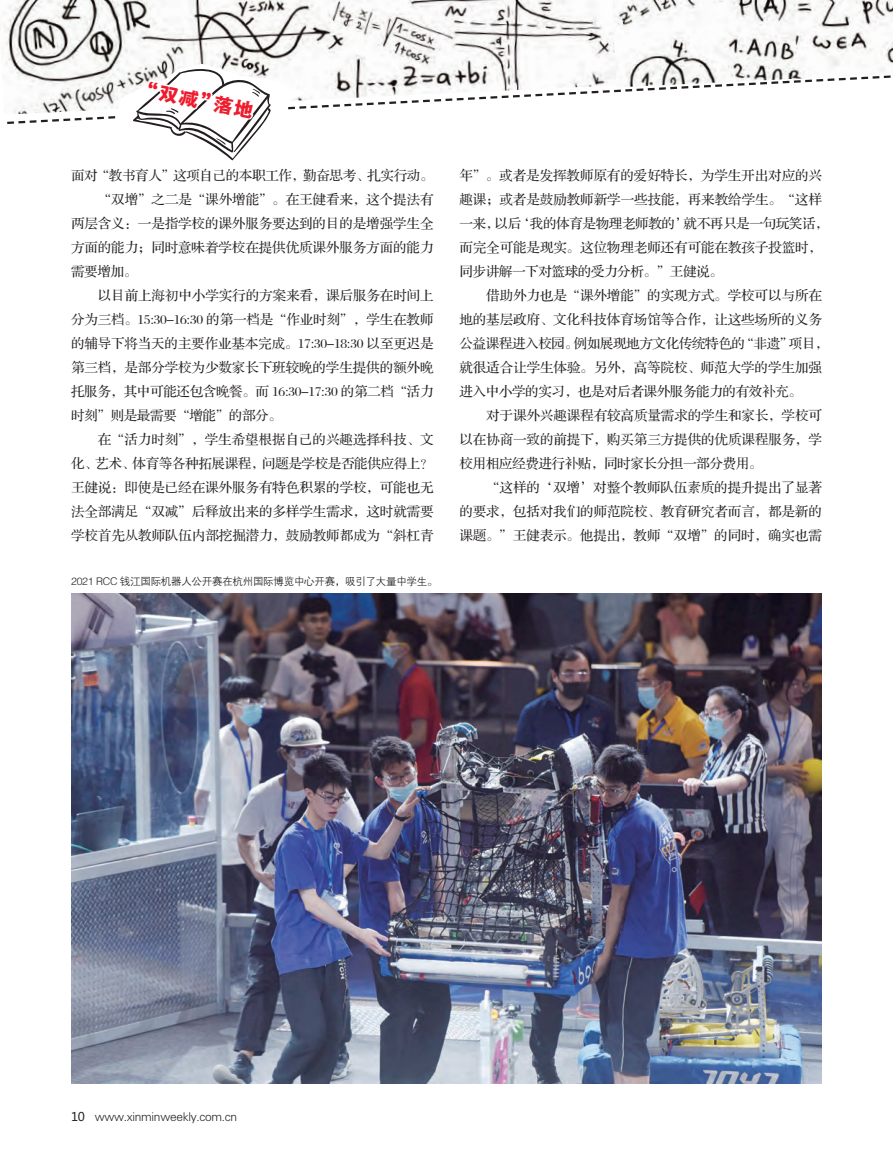
<style>
.page{position:relative;width:893px;height:1157px;background:#fff}
.page>*{position:absolute;margin:0;border:0;box-sizing:border-box;transform-origin:0 0}
.t1{font:19.5px "FZYDCHK GBK1 0";color:#ee1b2d}
.t2{font:13.5px "FZS3 JW GB1 0";letter-spacing:-.005em;color:#231f20}
.t3{font:13.5px "FZS3 JW GB1 0";letter-spacing:-.025em;color:#231f20}
.t4{font:12px "FZXH1 JW GB1 0";letter-spacing:-.025em;color:#231f20}
.t5{font:10.5px "FZZDXJW GB1 0";letter-spacing:-.025em;color:#231f20}
.s1{font-family:"Microsoft Ya Hei"}
</style>
<div class="page">
<svg style="left:7px;top:87px;width:704px;height:37px"></svg>
<img style="left:3px;top:0;width:614px;height:115px">
<img style="left:610px;top:0;width:283px;height:87px">
<svg style="left:115px;top:64px;width:191px;height:97px"></svg>
<img style="left:71px;top:593px;width:751px;height:491px">
<h1 class="t1" style="left:140px;top:78px;width:119px;rotate:11deg">“双减”落地</h1>
<p class="t3" style="left:71px;top:168px;width:364px">面对“教书育人”这项自己的本职工作，勤奋思考、扎实行动。</p>
<p class="t2" style="left:98px;top:192px;width:337px">“双增”之二是“课外增能”。在王健看来，这个提法有</p>
<p class="t2" style="left:71px;top:216px;width:364px">两层含义：一是指学校的课外服务要达到的目的是增强学生全</p>
<p class="t2" style="left:71px;top:240px;width:364px">方面的能力；同时意味着学校在提供优质课外服务方面的能力</p>
<p class="t2" style="left:71px;top:264px;width:68px">需要增加。</p>
<p class="t2" style="left:98px;top:288px;width:337px">以目前上海初中小学实行的方案来看，课后服务在时间上</p>
<p class="t2" style="left:71px;top:312px;width:364px">分为三档。15:30-16:30 的第一档是“作业时刻”，学生在教师</p>
<p class="t2" style="left:71px;top:336px;width:364px">的辅导下将当天的主要作业基本完成。17:30-18:30 以至更迟是</p>
<p class="t2" style="left:71px;top:360px;width:364px">第三档，是部分学校为少数家长下班较晚的学生提供的额外晚</p>
<p class="t3" style="left:71px;top:384px;width:364px">托服务，其中可能还包含晚餐。而 16:30-17:30 的第二档“活力</p>
<p class="t3" style="left:71px;top:408px;width:212px">时刻”则是最需要“增能”的部分。</p>
<p class="t2" style="left:98px;top:432px;width:337px">在“活力时刻”，学生希望根据自己的兴趣选择科技、文</p>
<p class="t3" style="left:71px;top:456px;width:364px">化、艺术、体育等各种拓展课程，问题是学校是否能供应得上？</p>
<p class="t2" style="left:71px;top:480px;width:364px">王健说：即使是已经在课外服务有特色积累的学校，可能也无</p>
<p class="t2" style="left:71px;top:504px;width:364px">法全部满足“双减”后释放出来的多样学生需求，这时就需要</p>
<p class="t2" style="left:71px;top:528px;width:364px">学校首先从教师队伍内部挖掘潜力，鼓励教师都成为“斜杠青</p>
<p class="t5" style="left:71px;top:575px;width:368px">2021 RCC 钱江国际机器人公开赛在杭州国际博览中心开赛，吸引了大量中学生。</p>
<p class="t2" style="left:459px;top:168px;width:364px">年”。或者是发挥教师原有的爱好特长，为学生开出对应的兴</p>
<p class="t2" style="left:459px;top:192px;width:364px">趣课；或者是鼓励教师新学一些技能，再来教给学生。“这样</p>
<p class="t3" style="left:459px;top:216px;width:371px">一来，以后‘我的体育是物理老师教的’就不再只是一句玩笑话，</p>
<p class="t2" style="left:459px;top:240px;width:364px">而完全可能是现实。这位物理老师还有可能在教孩子投篮时，</p>
<p class="t3" style="left:459px;top:264px;width:265px">同步讲解一下对篮球的受力分析。”王健说。</p>
<p class="t2" style="left:486px;top:288px;width:337px">借助外力也是“课外增能”的实现方式。学校可以与所在</p>
<p class="t2" style="left:459px;top:312px;width:364px">地的基层政府、文化科技体育场馆等合作，让这些场所的义务</p>
<p class="t3" style="left:459px;top:336px;width:371px">公益课程进入校园。例如展现地方文化传统特色的“非遗”项目，</p>
<p class="t2" style="left:459px;top:360px;width:364px">就很适合让学生体验。另外，高等院校、师范大学的学生加强</p>
<p class="t3" style="left:459px;top:384px;width:344px">进入中小学的实习，也是对后者课外服务能力的有效补充。</p>
<p class="t2" style="left:486px;top:408px;width:337px">对于课外兴趣课程有较高质量需求的学生和家长，学校可</p>
<p class="t2" style="left:459px;top:432px;width:364px">以在协商一致的前提下，购买第三方提供的优质课程服务，学</p>
<p class="t3" style="left:459px;top:456px;width:305px">校用相应经费进行补贴，同时家长分担一部分费用。</p>
<p class="t2" style="left:486px;top:480px;width:337px">“这样的‘双增’对整个教师队伍素质的提升提出了显著</p>
<p class="t2" style="left:459px;top:504px;width:364px">的要求，包括对我们的师范院校、教育研究者而言，都是新的</p>
<p class="t2" style="left:459px;top:528px;width:364px">课题。”王健表示。他提出，教师“双增”的同时，确实也需</p>
<p class="t4" style="left:71px;top:1109px;width:168px"><span class="s1">10</span> www.xinminweekly.com.cn</p>
</div>
